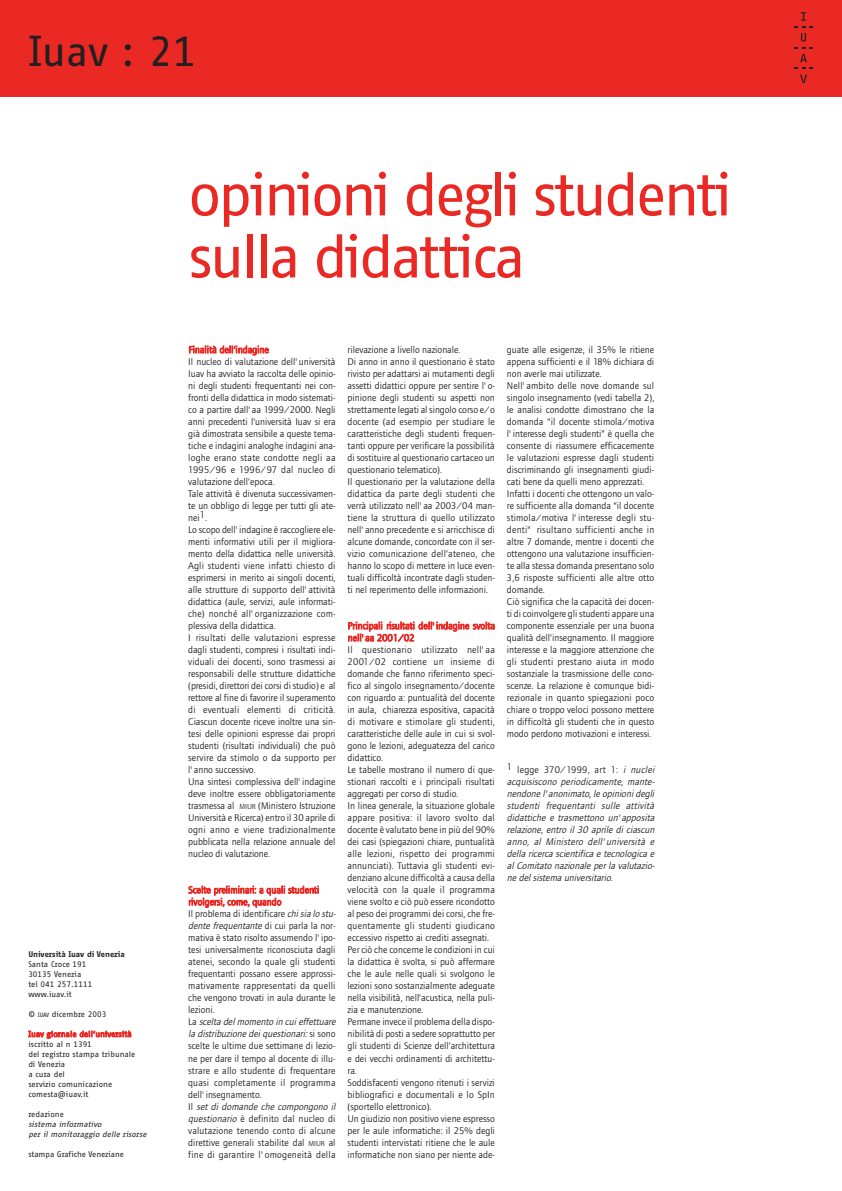
<style>
.page{position:relative;width:842px;height:1191px;background:#fff}
.page>*{position:absolute;margin:0;border:0;box-sizing:border-box;transform-origin:0 0}
.t1{font:59.9px/62px "Fago Office Sans";letter-spacing:-.065em;color:#ea2924}
.t2{font:42px "Fago Office Sans";letter-spacing:-.01em;color:#231f20}
.t3{font:10px/12px "Foundry Journal";color:#231f20}
.t4{font:italic 10px/12px "Foundry Journal";letter-spacing:.005em;color:#231f20;text-align:justify}
.t5{font:10px/12px "Foundry Journal";letter-spacing:-.005em;color:#ea2924}
.t6{font:8px/10px "Fago Office Sans";color:#231f20}
.t7{font:italic 8px/10px "Fago Office Sans";color:#231f20}
.t8{font:8px "Fago Office Sans";color:#ea2924}
.t9{font:700 8px "Fago Office Sans";color:#231f20}
.s1{font-size:6px}
.s2{font-size:7.5px}
.s3{color:#ea2924}
.s4{font-style:italic}
.s5{font-style:normal}
</style>
<div class="page">
<div style="left:0;top:0;width:842px;height:96px;background:#ea2924"></div>
<svg style="left:794px;top:12px;width:19px;height:15px"></svg>
<svg style="left:794px;top:33px;width:19px;height:15px"></svg>
<svg style="left:800px;top:54px;width:7px;height:8px"></svg>
<svg style="left:794px;top:68px;width:19px;height:1px"></svg>
<svg style="left:800px;top:75px;width:7px;height:8px"></svg>
<h2 class="t2" style="left:28px;top:36px;width:170px">Iuav : 21</h2>
<p class="t9" style="left:28px;top:951px;width:98px">Università Iuav di Venezia</p>
<p class="t6" style="left:28px;top:960px;width:66px">Santa Croce 191<br>30135 Venezia tel 041 257.1111 www.iuav.it</p>
<p class="t6" style="left:28px;top:1010px;width:80px">© <span class="s1">IUAV</span> dicembre 2003</p>
<p class="t8" style="left:28px;top:1031px;width:105px">Iuav giornale dell’università</p>
<p class="t6" style="left:28px;top:1040px;width:109px">iscritto al n 1391<br>del registro stampa tribunale di Venezia<br>a cura del<br>servizio comunicazione comesta@iuav.it</p>
<p class="t6" style="left:28px;top:1110px;width:37px">redazione</p>
<p class="t7" style="left:28px;top:1120px;width:121px">sistema informativo<br>per il monitoraggio delle risorse</p>
<p class="t6" style="left:28px;top:1150px;width:97px">stampa Grafiche Veneziane</p>
<h1 class="t1" style="left:188px;top:168px;width:546px">opinioni degli studenti sulla didattica</h1>
<p class="t5" style="left:188px;top:343px;width:82px">Finalità dell’indagine</p>
<p class="t3" style="left:188px;top:356px;width:149px">Il nucleo di valutazione dell'università Iuav ha avviato la raccolta delle opinio&shy;ni degli studenti frequentanti nei con&shy;fronti della didattica in modo sistemati&shy;co a partire dall'aa 1999/2000. Negli anni precedenti l’università Iuav si era già dimostrata sensibile a queste tema&shy;tiche e indagini analoghe indagini ana&shy;loghe erano state condotte negli aa 1995/96 e 1996/97 dal nucleo di valutazione dell’epoca.<br>Tale attività è divenuta successivamen&shy;te un obbligo di legge per tutti gli ate&shy;nei1.<br>Lo scopo dell'indagine è raccogliere ele&shy;menti informativi utili per il migliora&shy;mento della didattica nelle università.<br>Agli studenti viene infatti chiesto di esprimersi in merito ai singoli docenti, alle strutture di supporto dell'attività didattica (aule, servizi, aule informati&shy;che) nonché all'organizzazione com&shy;plessiva della didattica.<br>I risultati delle valutazioni espresse dagli studenti, compresi i risultati indi&shy;viduali dei docenti, sono trasmessi ai responsabili delle strutture didattiche (presidi, direttori dei corsi di studio) e al rettore al fine di favorire il superamento di eventuali elementi di criticità.<br>Ciascun docente riceve inoltre una sin&shy;tesi delle opinioni espresse dai propri studenti (risultati individuali) che può servire da stimolo o da supporto per l'anno successivo.<br>Una sintesi complessiva dell'indagine deve inoltre essere obbligatoriamente trasmessa al <span class="s2">MIUR</span> (Ministero Istruzione Università e Ricerca) entro il 30 aprile di ogni anno e viene tradizionalmente pubblicata nella relazione annuale del nucleo di valutazione.</p>
<p class="t3" style="left:188px;top:883px;width:150px"><span class="s3">Scelte preliminari: a quali studenti rivolgersi, come, quando<br></span>Il problema di identificare <span class="s4">chisialostu&shy;dente frequentante</span> di cui parla la nor&shy;mativa è stato risolto assumendo l'ipo&shy;tesi universalmente riconosciuta dagli atenei, secondo la quale gli studenti frequentanti possano essere approssi&shy;mativamente rappresentati da quelli che vengono trovati in aula durante le lezioni.<br>La <span class="s4">scelta del momento in cui effettuare la distribuzione dei questionari:</span> si sono scelte le ultime due settimane di lezio&shy;ne per dare il tempo al docente di illu&shy;strare e allo studente di frequentare quasi completamente il programma dell'insegnamento.<br>Il <span class="s4">set di domande che compongono il questionario</span> è definito dal nucleo di valutazione tenendo conto di alcune direttive generali stabilite dal <span class="s2">MIUR</span> al fine di garantire l'omogeneità della</p>
<p class="t3" style="left:348px;top:344px;width:149px">rilevazione a livello nazionale.<br>Di anno in anno il questionario è stato rivisto per adattarsi ai mutamenti degli assetti didattici oppure per sentire l'o&shy;pinione degli studenti su aspetti non strettamente legati al singolo corso e/o docente (ad esempio per studiare le caratteristiche degli studenti frequen&shy;tanti oppure per verificare la possibilità di sostituire al questionario cartaceo un questionario telematico).<br>Il questionario per la valutazione della didattica da parte degli studenti che verrà utilizzato nell'aa 2003/04 man&shy;tiene la struttura di quello utilizzato nell'anno precedente e si arricchisce di alcune domande, concordate con il ser&shy;vizio comunicazione dell’ateneo, che hanno lo scopo di mettere in luce even&shy;tuali difficoltà incontrate dagli studen&shy;ti nel reperimento delle informazioni.</p>
<p class="t5" style="left:348px;top:619px;width:149px">Principali risultati dell'indagine svolta nell'aa 2001/02</p>
<p class="t3" style="left:348px;top:644px;width:149px">Il questionario utilizzato nell'aa 2001/02 contiene un insieme di domande che fanno riferimento speci&shy;fico al singolo insegnamento/docente con riguardo a: puntualità del docente in aula, chiarezza espositiva, capacità di motivare e stimolare gli studenti, caratteristiche delle aule in cui si svol&shy;gono le lezioni, adeguatezza del carico didattico.<br>Le tabelle mostrano il numero di que&shy;stionari raccolti e i principali risultati aggregati per corso di studio.<br>In linea generale, la situazione globale appare positiva: il lavoro svolto dal docente è valutato bene in più del 90% dei casi (spiegazioni chiare, puntualità alle lezioni, rispetto dei programmi annunciati). Tuttavia gli studenti evi&shy;denziano alcune difficoltà a causa della velocità con la quale il programma viene svolto e ciò può essere ricondotto al peso dei programmi dei corsi, che fre&shy;quentamente gli studenti giudicano eccessivo rispetto ai crediti assegnati.<br>Per ciò che concerne le condizioni in cui la didattica è svolta, si può affermare che le aule nelle quali si svolgono le lezioni sono sostanzialmente adeguate nella visibilità, nell’acustica, nella puli&shy;zia e manutenzione.<br>Permane invece il problema della dispo&shy;nibilità di posti a sedere soprattutto per gli studenti di Scienze dell’architettura e dei vecchi ordinamenti di architettu&shy;ra.<br>Soddisfacenti vengono ritenuti i servizi bibliografici e documentali e lo SpIn (sportello elettronico).<br>Un giudizio non positivo viene espresso per le aule informatiche: il 25% degli studenti intervistati ritiene che le aule informatiche non siano per niente ade-</p>
<p class="t3" style="left:507px;top:344px;width:149px">guate alle esigenze, il 35% le ritiene appena sufficienti e il 18% dichiara di non averle mai utilizzate.<br>Nell'ambito delle nove domande sul singolo insegnamento (vedi tabella 2), le analisi condotte dimostrano che la domanda “il docente stimola/motiva l'interesse degli studenti” è quella che consente di riassumere efficacemente le valutazioni espresse dagli studenti discriminando gli insegnamenti giudi&shy;cati bene da quelli meno apprezzati.<br>Infatti i docenti che ottengono un valo&shy;re sufficiente alla domanda “il docente stimola/motiva l'interesse degli stu&shy;denti" risultano sufficienti anche in altre 7 domande, mentre i docenti che ottengono una valutazione insufficien&shy;te alla stessa domanda presentano solo 3,6 risposte sufficienti alle altre otto domande.<br>Ciò significa che la capacità dei docen&shy;ti di coinvolgere gli studenti appare una componente essenziale per una buona qualità dell’insegnamento. Il maggiore interesse e la maggiore attenzione che gli studenti prestano aiuta in modo sostanziale la trasmissione delle cono&shy;scenze. La relazione è comunque bidi&shy;rezionale in quanto spiegazioni poco chiare o troppo veloci possono mettere in difficoltà gli studenti che in questo modo perdono motivazioni e interessi.</p>
<p class="t4" style="left:507px;top:764px;width:150px"><sup>1</sup> <span class="s5">legge 370/1999, art 1:</span> i nuclei acquisiscono periodicamente, mante&shy;nendone l'anonimato, le opinioni degli studenti frequentanti sulle attività didattiche e trasmettono un'apposita relazione, entro il 30 aprile di ciascun anno, al Ministero dell'università e della ricerca scientifica e tecnologica e al Comitato nazionale per la valutazio&shy;ne del sistema universitario.</p>
</div>
